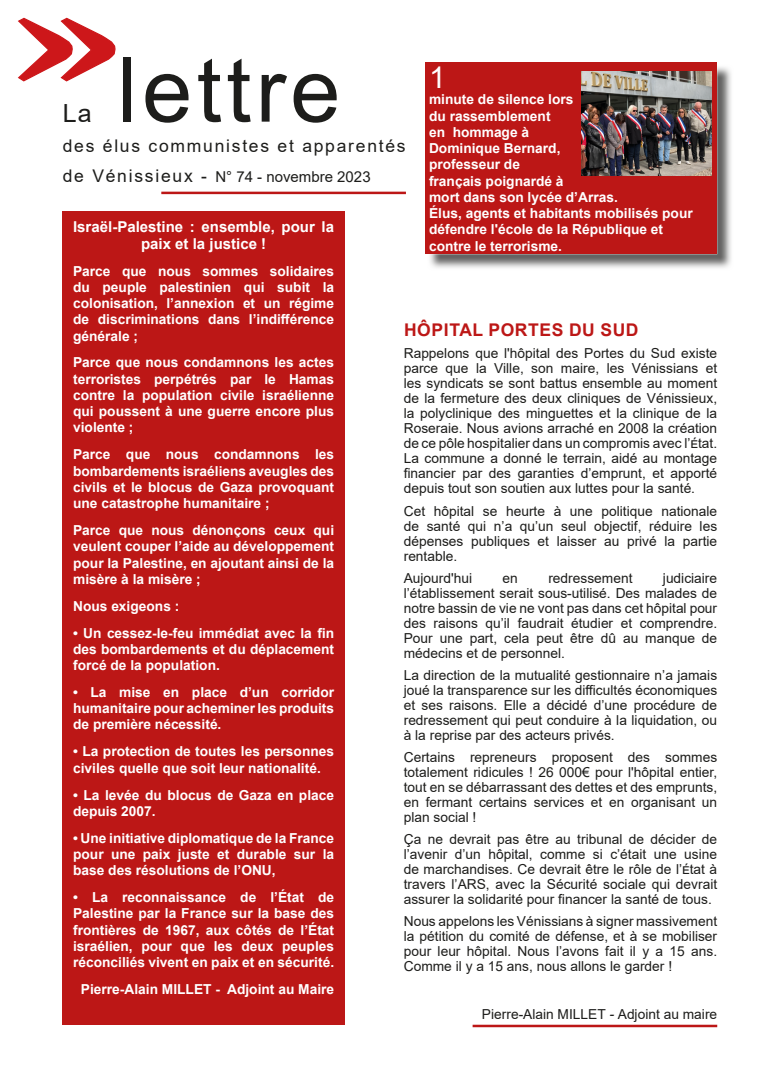
<style>
.page{position:relative;width:780px;height:1088px;background:#fff}
.page>*{position:absolute;margin:0;border:0;box-sizing:border-box;transform-origin:0 0}
.t1{font:90px "Arial";letter-spacing:.05em;color:#1d1d1b}
.t2{font:30px "Arial";color:#fff}
.t3{font:25px "Arial";color:#1d1d1b}
.t4{font:17.5px "Arial";letter-spacing:.1em;color:#1d1d1b}
.t5{font:700 17.5px "Arial";letter-spacing:.035em;color:#bc1716}
.t6{font:700 15px/16.2px "Arial";color:#fff;text-align:center}
.t7{font:15px "Arial";color:#1d1d1b}
.t8{font:13.75px/15px "Arial";color:#1d1d1b;text-align:justify}
.t9{font:700 13.75px/16.2px "Arial";color:#fff;text-align:justify}
.s1{font-size:17.5px}
.s2{font-style:italic}
</style>
<div class="page">
<div style="left:62px;top:211px;width:283px;height:814px;background:#bc1716"></div>
<svg style="left:17px;top:17px;width:99px;height:65px"></svg>
<hr style="left:161px;top:192px;width:245px;height:2px;background:#bc1716">
<hr style="left:472px;top:1025px;width:245px;height:2px;background:#bc1716">
<img style="left:430px;top:67px;width:301px;height:201px">
<div style="left:425px;top:63px;width:292px;height:191px;background:#bc1716"></div>
<img style="left:581px;top:71px;width:130px;height:104px">
<h1 class="t1" style="left:118px;top:28px;width:224px">lettre</h1>
<p class="t4" style="left:63px;top:133px;width:344px">des élus communistes et apparentés</p>
<p class="t7" style="left:63px;top:166px;width:309px"><span class="s1">de Vénissieux -</span> N° 74 - novembre 2023</p>
<p class="t6" style="left:73px;top:219px;width:262px">Israël-Palestine : ensemble, pour la paix et la justice !</p>
<p class="t9" style="left:73px;top:263px;width:262px">Parce que nous sommes solidaires du peuple palestinien qui subit la colonisation, l’annexion et un régime de discriminations dans l’indifférence générale ;</p>
<p class="t9" style="left:73px;top:355px;width:262px">Parce que nous condamnons les actes terroristes perpétrés par le Hamas contre la population civile israélienne qui poussent à une guerre encore plus violente ;</p>
<p class="t9" style="left:73px;top:446px;width:262px">Parce que nous condamnons les bombardements israéliens aveugles des civils et le blocus de Gaza provoquant une catastrophe humanitaire ;</p>
<p class="t9" style="left:73px;top:522px;width:262px">Parce que nous dénonçons ceux qui veulent couper l’aide au développement pour la Palestine, en ajoutant ainsi de la misère à la misère ;</p>
<p class="t9" style="left:73px;top:598px;width:108px">Nous exigeons :</p>
<p class="t9" style="left:73px;top:625px;width:262px">• Un cessez-le-feu immédiat avec la fin des bombardements et du déplacement forcé de la population.</p>
<p class="t9" style="left:73px;top:684px;width:262px">• La mise en place d’un corridor humanitaire pour acheminer les produits de première nécessité.</p>
<p class="t9" style="left:73px;top:743px;width:262px">• La protection de toutes les personnes civiles quelle que soit leur nationalité.</p>
<p class="t9" style="left:73px;top:787px;width:262px">• La levée du blocus de Gaza en place depuis 2007.</p>
<p class="t9" style="left:73px;top:830px;width:262px">• Une initiative diplomatique de la France pour une paix juste et durable sur la base des résolutions de l’ONU,</p>
<p class="t9" style="left:73px;top:889px;width:262px">• La reconnaissance de l’État de Palestine par la France sur la base des frontières de 1967, aux côtés de l’État israélien, pour que les deux peuples réconciliés vivent en paix et en sécurité.</p>
<p class="t9" style="left:81px;top:981px;width:255px">Pierre-Alain MILLET - Adjoint au Maire</p>
<h2 class="t2" style="left:429px;top:57px;width:18px">1</h2>
<p class="t9" style="left:429px;top:92px;width:265px;text-align:left">minute de silence lors<br>du rassemblement<br>en hommage à<br>Dominique Bernard,<br>professeur de<br>français poignardé à<br>mort dans son lycée d’Arras.<br>Élus, agents et habitants mobilisés pour défendre l'école de la République et contre le terrorisme.</p>
<h3 class="t3" style="left:63px;top:96px;width:31px">La</h3>
<p class="t5" style="left:404px;top:318px;width:236px">HÔPITAL PORTES DU SUD</p>
<p class="t8" style="left:404px;top:346px;width:315px">Rappelons que l'hôpital des Portes du Sud existe parce que la Ville, son maire, les Vénissians et les syndicats se sont battus ensemble au moment de la fermeture des deux cliniques de Vénissieux, la polyclinique des minguettes et la clinique de la Roseraie. Nous avions arraché en 2008 la création de ce pôle hospitalier dans un compromis avec l’État.<br>La commune a donné le terrain, aidé au montage financier par des garanties d’emprunt, et apporté depuis tout son soutien aux luttes pour la santé.</p>
<p class="t8" style="left:404px;top:503px;width:315px">Cet hôpital se heurte à une politique nationale de santé qui n’a qu’un seul objectif, réduire les dépenses publiques et laisser au privé la partie rentable.</p>
<p class="t8" style="left:404px;top:570px;width:70px">Aujourd'hui</p>
<p class="t8" style="left:502px;top:570px;width:17px">en</p>
<p class="t8" style="left:548px;top:570px;width:86px">redressement</p>
<p class="t8" style="left:404px;top:570px;width:315px;text-indent:259px">judiciaire l’établissement serait sous-utilisé. Des malades de notre bassin de vie ne vont pas dans cet hôpital pour des raisons qu’il faudrait étudier et comprendre.<br>Pour une part, cela peut être dû au manque de médecins et de personnel.</p>
<p class="t8" style="left:404px;top:667px;width:315px">La direction de la mutualité gestionnaire n’a jamais joué la transparence sur les difficultés économiques et ses raisons. Elle a décidé d’une procédure de redressement qui peut conduire à la liquidation, ou à la reprise par des acteurs privés.</p>
<p class="t8" style="left:404px;top:749px;width:315px">Certains repreneurs proposent des sommes totalement ridicules ! 26 000€ pour l'hôpital entier, tout en se débarrassant des dettes et des emprunts, en fermant certains services et en organisant un plan social !</p>
<p class="t8" style="left:404px;top:831px;width:315px">Ça ne devrait pas être au tribunal de décider de l’avenir d’un hôpital, comme si c’était une usine de marchandises. Ce devrait être le rôle de l’État à travers l’ARS, avec la Sécurité sociale qui devrait assurer la solidarité pour financer la santé de tous.</p>
<p class="t8" style="left:404px;top:913px;width:315px">Nous appelons les Vénissians à signer massivement la pétition du comité de défense, et à se mobiliser pour leur hôpital. Nous l’avons fait il y a 15 ans.<br>Comme il y a 15 ans, nous allons le garder !</p>
<p class="t8" style="left:482px;top:1006px;width:237px">Pierre-Alain MILLET <span class="s2">-</span> Adjoint au maire</p>
</div>
